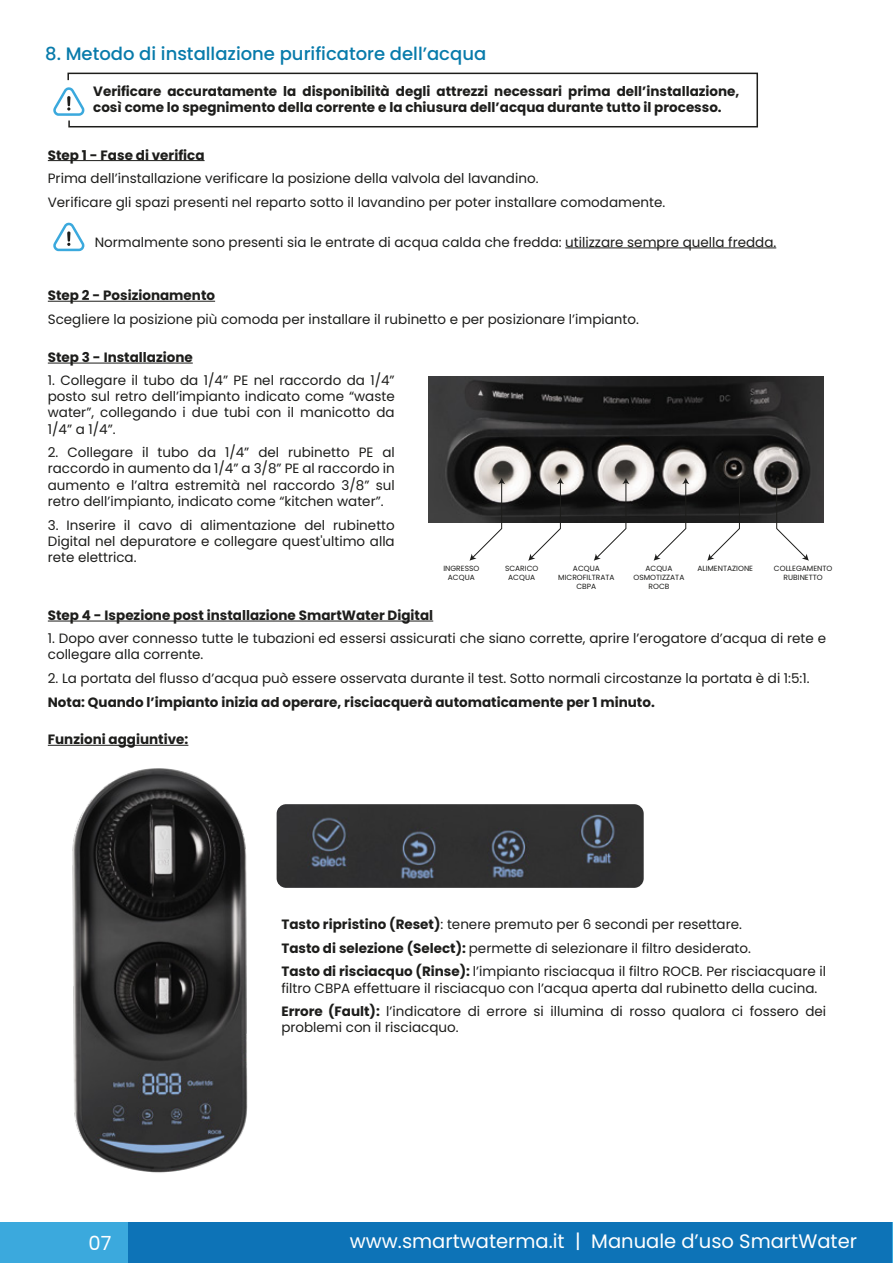
<style>
.page{position:relative;width:893px;height:1263px;background:#fff}
.page>*{position:absolute;margin:0;border:0;box-sizing:border-box;transform-origin:0 0}
.t1{font:19.5px "Poppins";color:#fff}
.t2{font:500 18px "Poppins";color:#087bab}
.t3{font:13.5px/16.2px "Poppins";color:#1d1d1b}
.t4{font:700 13.5px/16.2px "Poppins";color:#1d1d1b}
.t5{font:7.5px/9px "Poppins";color:#1d1d1b;text-align:center}
.s1{font-weight:700}
</style>
<div class="page">
<svg style="left:53px;top:223px;width:31px;height:28px"></svg>
<svg style="left:53px;top:72px;width:705px;height:56px"></svg>
<hr style="left:48px;top:160px;width:157px;height:1px;background:#1d1d1b">
<hr style="left:565px;top:248px;width:211px;height:1px;background:#1d1d1b">
<hr style="left:48px;top:301px;width:167px;height:1px;background:#1d1d1b">
<hr style="left:48px;top:363px;width:145px;height:1px;background:#1d1d1b">
<hr style="left:48px;top:621px;width:385px;height:1px;background:#1d1d1b">
<hr style="left:48px;top:745px;width:140px;height:1px;background:#1d1d1b">
<img style="left:428px;top:376px;width:395px;height:147px">
<svg style="left:469px;top:478px;width:36px;height:83px"></svg>
<svg style="left:528px;top:478px;width:36px;height:83px"></svg>
<svg style="left:594px;top:478px;width:35px;height:83px"></svg>
<svg style="left:654px;top:478px;width:35px;height:83px"></svg>
<svg style="left:707px;top:478px;width:36px;height:83px"></svg>
<svg style="left:773px;top:478px;width:36px;height:83px"></svg>
<img style="left:72px;top:768px;width:205px;height:405px">
<img style="left:277px;top:804px;width:367px;height:84px">
<div style="left:0;top:1223px;width:893px;height:40px;background:#3ba9dd"></div>
<div style="left:129px;top:1223px;width:763px;height:40px;background:#0d73b7"></div>
<h2 class="t2" style="left:45px;top:43px;width:442px">8. Metodo di installazione purificatore dell’acqua</h2>
<p class="t4" style="left:93px;top:83px;width:648px">Verificare accuratamente la disponibilità degli attrezzi necessari prima dell’installazione, così come lo spegnimento della corrente e la chiusura dell’acqua durante tutto il processo.</p>
<p class="t4" style="left:48px;top:147px;width:158px">Step 1 - Fase di verifica</p>
<p class="t3" style="left:48px;top:167px;width:619px;line-height:23.7px">Prima dell’installazione verificare la posizione della valvola del lavandino.<br>Verificare gli spazi presenti nel reparto sotto il lavandino per poter installare comodamente.</p>
<p class="t3" style="left:95px;top:234px;width:683px">Normalmente sono presenti sia le entrate di acqua calda che fredda: utilizzare sempre quella fredda.</p>
<p class="t4" style="left:48px;top:287px;width:169px">Step 2 - Posizionamento</p>
<p class="t3" style="left:48px;top:311px;width:593px">Scegliere la posizione più comoda per installare il rubinetto e per posizionare l’impianto.</p>
<p class="t4" style="left:48px;top:349px;width:146px">Step 3 - Installazione</p>
<p class="t3" style="left:48px;top:372px;width:348px;text-align:justify">1. Collegare il tubo da 1/4” PE nel raccordo da 1/4” posto sul retro dell’impianto indicato come “waste water”, collegando i due tubi con il manicotto da 1/4” a 1/4”.</p>
<p class="t3" style="left:48px;top:444px;width:348px;text-align:justify">2. Collegare il tubo da 1/4” del rubinetto PE al raccordo in aumento da 1/4” a 3/8” PE al raccordo in aumento e l’altra estremità nel raccordo 3/8” sul retro dell’impianto, indicato come “kitchen water”.</p>
<p class="t3" style="left:48px;top:517px;width:348px;text-align:justify">3. Inserire il cavo di alimentazione del rubinetto Digital nel depuratore e collegare quest'ultimo alla rete elettrica.</p>
<p class="t4" style="left:48px;top:607px;width:387px">Step 4 - Ispezione post installazione SmartWater Digital</p>
<p class="t5" style="left:443px;top:563px;width:38px">INGRESSO<br>ACQUA</p>
<p class="t5" style="left:505px;top:563px;width:35px">SCARICO<br>ACQUA</p>
<p class="t5" style="left:558px;top:563px;width:58px">ACQUA<br>MICROFILTRATA<br>CBPA</p>
<p class="t5" style="left:634px;top:563px;width:52px">ACQUA<br>OSMOTIZZATA<br>ROCB</p>
<p class="t5" style="left:697px;top:563px;width:57px">ALIMENTAZIONE</p>
<p class="t5" style="left:774px;top:563px;width:60px">COLLEGAMENTO<br>RUBINETTO</p>
<p class="t3" style="left:48px;top:630px;width:780px">1. Dopo aver connesso tutte le tubazioni ed essersi assicurati che siano corrette, aprire l’erogatore d’acqua di rete e collegare alla corrente.</p>
<p class="t3" style="left:48px;top:670px;width:763px">2. La portata del flusso d’acqua può essere osservata durante il test. Sotto normali circostanze la portata è di 1:5:1.</p>
<p class="t4" style="left:48px;top:694px;width:608px">Nota: Quando l’impianto inizia ad operare, risciacquerà automaticamente per 1 minuto.</p>
<p class="t4" style="left:48px;top:731px;width:142px">Funzioni aggiuntive:</p>
<p class="t3" style="left:281px;top:912px;width:546px;line-height:23.7px"><span class="s1">Tasto ripristino (Reset)</span>: tenere premuto per 6 secondi per resettare.<br><span class="s1">Tasto di selezione (Select):</span> permette di selezionare il filtro desiderato.<br><span class="s1">Tasto di risciacquo (Rinse):</span> l’impianto risciacqua il filtro ROCB. Per risciacquare il</p>
<p class="t3" style="left:281px;top:976px;width:546px;line-height:23.7px">filtro CBPA effettuare il risciacquo con l’acqua aperta dal rubinetto della cucina.<br><span class="s1">Errore (Fault):</span> l’indicatore di errore si illumina di rosso qualora ci fossero dei</p>
<p class="t3" style="left:281px;top:1020px;width:179px">problemi con il risciacquo.</p>
<h1 class="t1" style="left:89px;top:1231px;width:24px">07</h1>
<h1 class="t1" style="left:350px;top:1230px;width:509px">www.smartwaterma.it | Manuale d’uso SmartWater</h1>
</div>
